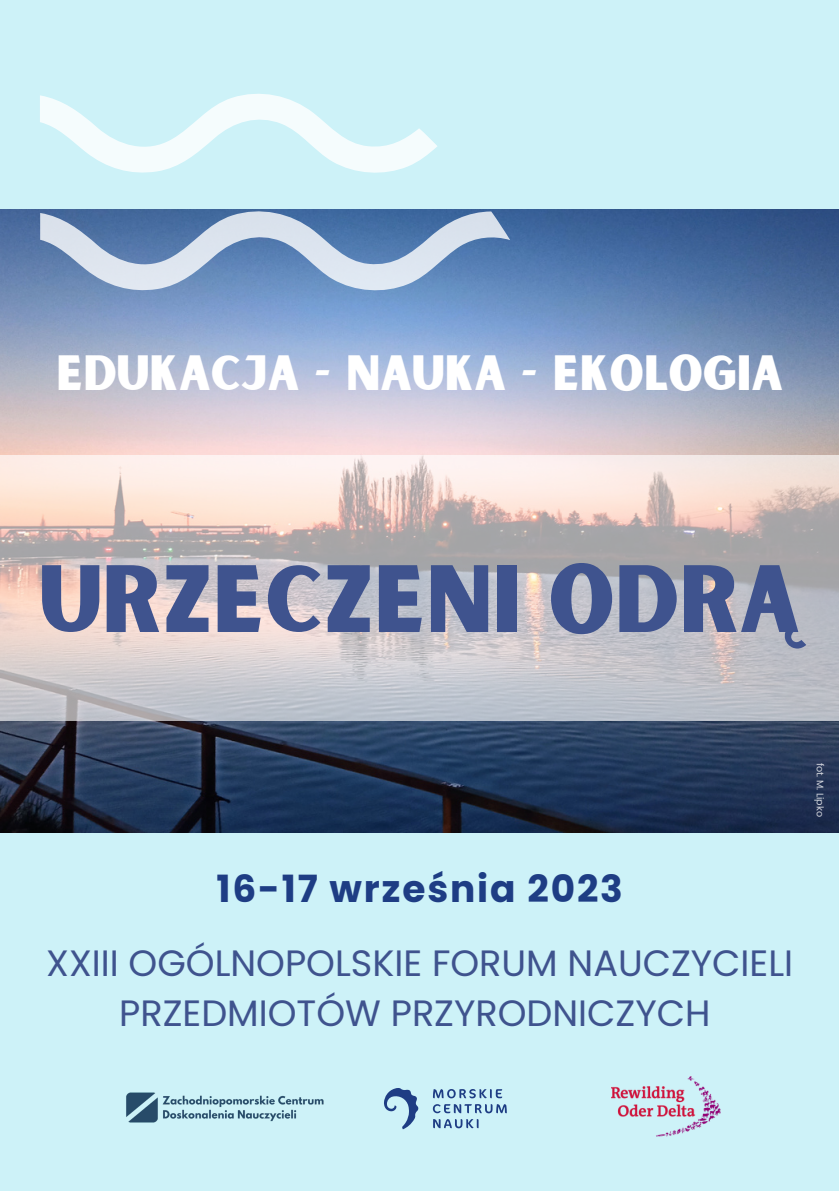
<style>
.page{position:relative;width:839px;height:1191px;background:#fff}
.page>*{position:absolute;margin:0;border:0;box-sizing:border-box;transform-origin:0 0}
.t1{font:91.2px "Sunborn Sans One";color:#3f538e}
.t2{font:47.4px "Sunborn Sans One";color:#fff}
.t3{font:700 37.4px "Poppins";letter-spacing:.05em;color:#1e3d84}
.t4{font:36.6px/50.4px "Poppins";color:#3f538e;text-align:center}
.t5{font:9.6px "Poppins";color:#fff}
</style>
<div class="page">
<div style="left:0;top:0;width:838px;height:1191px;background:#cdf2f8"></div>
<img style="left:0;top:210px;width:838px;height:622px">
<svg style="left:40px;top:94px;width:397px;height:79px"></svg>
<svg style="left:40px;top:209px;width:470px;height:84px;background:#839fc4"></svg>
<svg style="left:0;top:455px;width:838px;height:266px;background:#d1c8c8"></svg>
<img style="left:126px;top:1092px;width:198px;height:31px">
<svg style="left:433px;top:1089px;width:69px;height:9px"></svg>
<svg style="left:433px;top:1119px;width:45px;height:9px"></svg>
<svg style="left:384px;top:1088px;width:34px;height:41px"></svg>
<svg style="left:433px;top:1104px;width:74px;height:9px"></svg>
<img style="left:611px;top:1077px;width:109px;height:60px">
<p class="t2" style="left:56px;top:342px;width:728px">EDUKACJA - NAUKA - EKOLOGIA</p>
<p class="t1" style="left:39px;top:541px;width:762px">URZECZENI ODRĄ</p>
<p class="t3" style="left:216px;top:863px;width:408px">16-17 września 2023</p>
<p class="t4" style="left:46px;top:938px;width:748px">XXIII OGÓLNOPOLSKIE FORUM NAUCZYCIELI<br>PRZEDMIOTÓW PRZYRODNICZYCH</p>
<p class="t5" style="left:826px;top:763px;width:56px;rotate:90deg">fot. M. Lipko</p>
</div>
